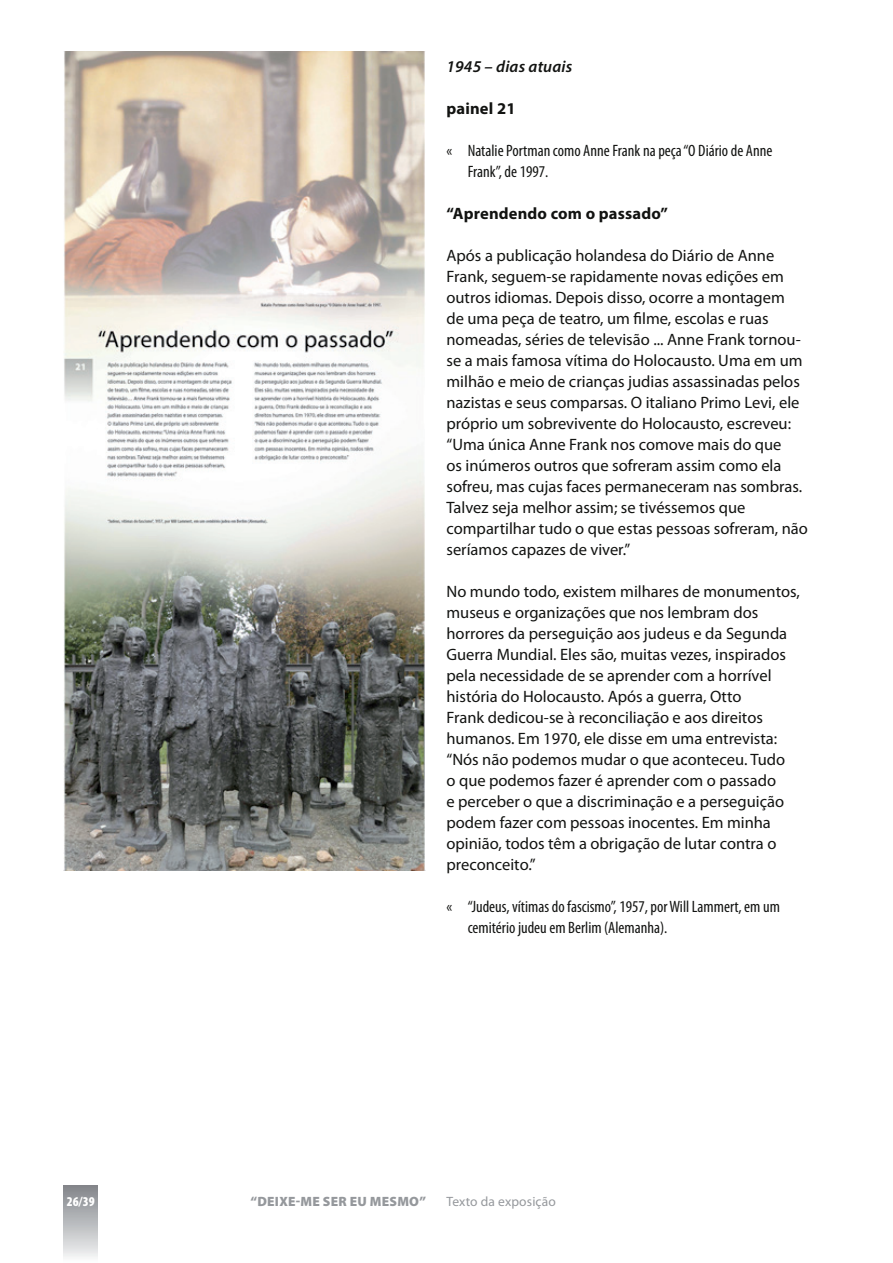
<style>
.page{position:relative;width:893px;height:1263px;background:#fff}
.page>*{position:absolute;margin:0;border:0;box-sizing:border-box;transform-origin:0 0}
.t1{font:16.5px/21px "Myriad Pro";color:#121311}
.t2{font:condensed 16.5px/21px "Myriad Pro";color:#121311}
.t3{font:700 16.5px "Myriad Pro";letter-spacing:.01em;color:#121311}
.t4{font:italic 600 16.5px "Myriad Pro";letter-spacing:.01em;color:#121311}
.t5{font:900 13.5px "Myriad Pro";letter-spacing:.02em;color:#95989c}
.t6{font:13.5px "Myriad Pro";letter-spacing:.01em;color:#95989c}
.t7{font:900 condensed 13.5px "Myriad Pro";color:#fff}
</style>
<div class="page">
<div style="left:64px;top:1185px;width:34px;height:78px;background:linear-gradient(to bottom,#808388,#f8f8f9)"></div>
<img style="left:64px;top:51px;width:361px;height:819px">
<p class="t4" style="left:446px;top:56px;width:127px">1945 – dias atuais</p>
<p class="t3" style="left:446px;top:98px;width:70px">painel 21</p>
<p class="t2" style="left:468px;top:140px;width:306px;text-indent:-21px">« Natalie Portman como Anne Frank na peça “O Diário de Anne<br>Frank”, de 1997.</p>
<p class="t3" style="left:446px;top:203px;width:223px">“Aprendendo com o passado”</p>
<p class="t1" style="left:446px;top:245px;width:363px">Após a publicação holandesa do Diário de Anne Frank, seguem-se rapidamente novas edições em outros idiomas. Depois disso, ocorre a montagem<br>de uma peça de teatro, um filme, escolas e ruas nomeadas, séries de televisão ... Anne Frank tornou&shy;se a mais famosa vítima do Holocausto. Uma em um milhão e meio de crianças judias assassinadas pelos nazistas e seus comparsas. O italiano Primo Levi, ele próprio um sobrevivente do Holocausto, escreveu: “Uma única Anne Frank nos comove mais do que<br>os inúmeros outros que sofreram assim como ela sofreu, mas cujas faces permaneceram nas sombras.<br>Talvez seja melhor assim; se tivéssemos que compartilhar tudo o que estas pessoas sofreram, não seríamos capazes de viver.”</p>
<p class="t1" style="left:446px;top:581px;width:355px">No mundo todo, existem milhares de monumentos, museus e organizações que nos lembram dos horrores da perseguição aos judeus e da Segunda Guerra Mundial. Eles são, muitas vezes, inspirados pela necessidade de se aprender com a horrível história do Holocausto. Após a guerra, Otto<br>Frank dedicou-se à reconciliação e aos direitos humanos. Em 1970, ele disse em uma entrevista: “Nós não podemos mudar o que aconteceu. Tudo<br>o que podemos fazer é aprender com o passado<br>e perceber o que a discriminação e a perseguição podem fazer com pessoas inocentes. Em minha opinião, todos têm a obrigação de lutar contra o preconceito.”</p>
<p class="t2" style="left:468px;top:896px;width:314px;text-indent:-21px">« “Judeus, vítimas do fascismo”, 1957, por Will Lammert, em um cemitério judeu em Berlim (Alemanha).</p>
<p class="t7" style="left:67px;top:1194px;width:29px">26/39</p>
<p class="t5" style="left:251px;top:1194px;width:177px">“DEIXE-ME SER EU MESMO”</p>
<p class="t6" style="left:446px;top:1193px;width:111px">Texto da exposição</p>
</div>
